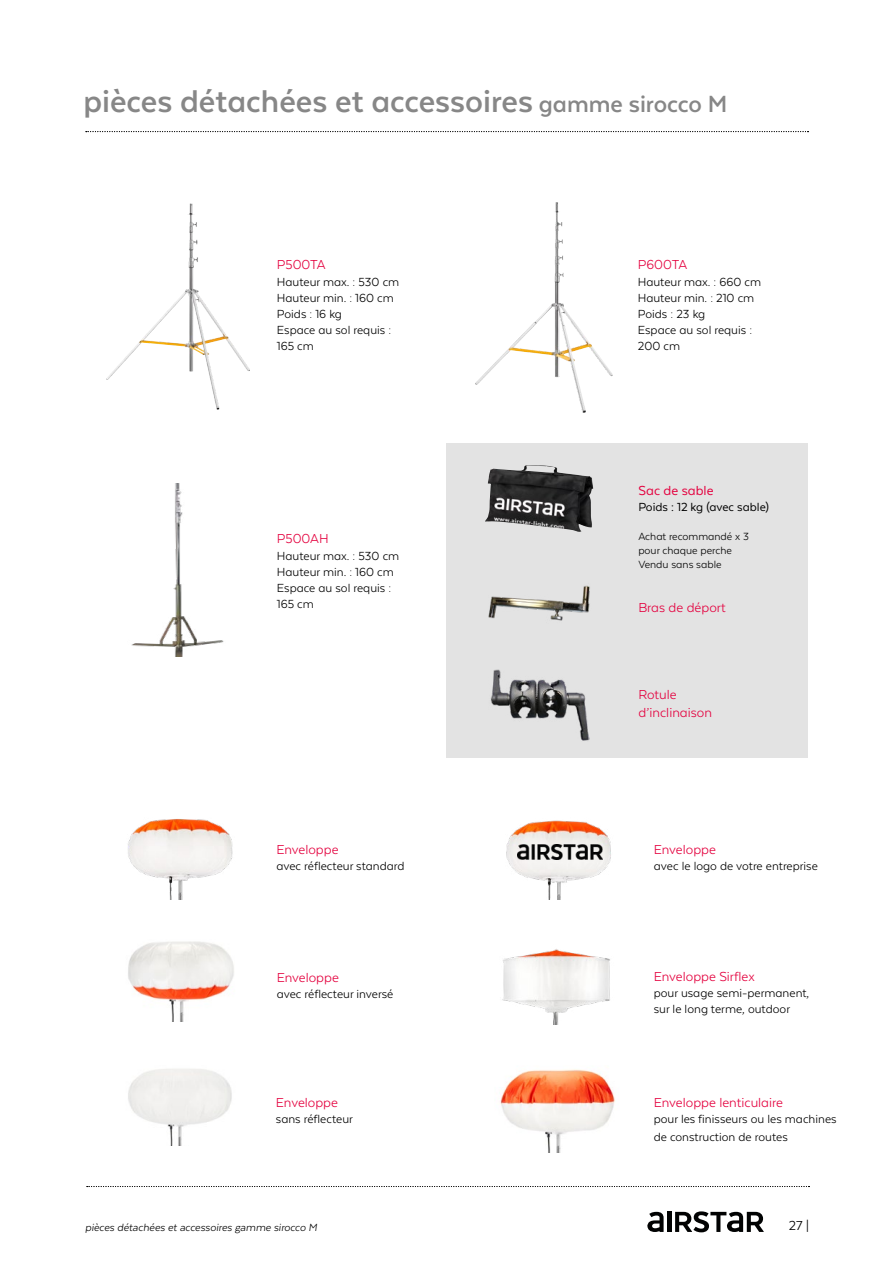
<style>
.page{position:relative;width:893px;height:1263px;background:#fff}
.page>*{position:absolute;margin:0;border:0;box-sizing:border-box;transform-origin:0 0}
.t1{font:700 36px "Texta Alt";color:#878787}
.t2{font:15px/18px "Texta Alt";color:#e4003e}
.t3{font:15px "Texta Alt";color:#e4003e}
.t4{font:15px "Texta Alt";color:#000}
.t5{font:13.5px/16.2px "Texta Alt";color:#000}
.t6{font:13.5px "Texta Alt";color:#000}
.t7{font:12px/14.4px "Texta Alt";color:#000}
.t8{font:italic 12px "Texta Alt";color:#000}
.s1{font-size:27px}
</style>
<div class="page">
<hr style="left:667px;top:1212px;width:4px;height:20px;background:#010202">
<svg style="left:675px;top:1211px;width:89px;height:21px"></svg>
<svg style="left:647px;top:1212px;width:17px;height:20px"></svg>
<svg style="left:87px;top:1186px;width:722px;height:1px"></svg>
<svg style="left:86px;top:131px;width:722px;height:1px"></svg>
<img style="left:131px;top:484px;width:93px;height:172px">
<img style="left:128px;top:941px;width:106px;height:81px">
<img style="left:128px;top:819px;width:105px;height:80px">
<img style="left:128px;top:1069px;width:104px;height:76px">
<div style="left:446px;top:443px;width:362px;height:315px;background:#e3e3e3"></div>
<img style="left:490px;top:669px;width:99px;height:72px">
<img style="left:485px;top:465px;width:108px;height:67px">
<img style="left:488px;top:585px;width:102px;height:36px">
<img style="left:106px;top:204px;width:144px;height:206px">
<img style="left:475px;top:202px;width:138px;height:211px">
<img style="left:506px;top:820px;width:105px;height:79px">
<img style="left:517px;top:844px;width:85px;height:15px">
<img style="left:502px;top:949px;width:108px;height:76px">
<img style="left:500px;top:1069px;width:115px;height:83px">
<h1 class="t1" style="left:83px;top:83px;width:645px">pièces détachées et accessoires <span class="s1">gamme sirocco M</span></h1>
<p class="t2" style="left:277px;top:256px;width:50px">P500TA</p>
<p class="t5" style="left:277px;top:273px;width:124px">Hauteur max. : 530 cm<br>Hauteur min. : 160 cm<br>Poids : 16 kg<br>Espace au sol requis :<br>165 cm</p>
<p class="t2" style="left:638px;top:256px;width:51px">P600TA</p>
<p class="t5" style="left:638px;top:273px;width:125px">Hauteur max. : 660 cm<br>Hauteur min. : 210 cm<br>Poids : 23 kg<br>Espace au sol requis :<br>200 cm</p>
<p class="t2" style="left:277px;top:530px;width:53px">P500AH</p>
<p class="t5" style="left:277px;top:547px;width:124px">Hauteur max. : 530 cm<br>Hauteur min. : 160 cm<br>Espace au sol requis :<br>165 cm</p>
<p class="t3" style="left:638px;top:482px;width:77px">Sac de sable</p>
<p class="t6" style="left:638px;top:500px;width:132px">Poids : 12 kg (avec sable)</p>
<p class="t7" style="left:638px;top:529px;width:112px">Achat recommandé x 3 pour chaque perche<br>Vendu sans sable</p>
<p class="t2" style="left:638px;top:598px;width:89px">Bras de déport</p>
<p class="t2" style="left:638px;top:686px;width:75px">Rotule d’inclinaison</p>
<p class="t2" style="left:276px;top:840px;width:64px">Enveloppe</p>
<p class="t5" style="left:276px;top:858px;width:130px">avec réflecteur standard</p>
<p class="t2" style="left:654px;top:840px;width:64px">Enveloppe</p>
<p class="t5" style="left:654px;top:858px;width:166px">avec le logo de votre entreprise</p>
<p class="t2" style="left:277px;top:968px;width:64px">Enveloppe</p>
<p class="t5" style="left:277px;top:986px;width:118px">avec réflecteur inversé</p>
<p class="t2" style="left:654px;top:967px;width:102px">Enveloppe Sirflex</p>
<p class="t5" style="left:654px;top:984px;width:157px">pour usage semi-permanent, sur le long terme, outdoor</p>
<p class="t2" style="left:276px;top:1093px;width:64px">Enveloppe</p>
<p class="t5" style="left:276px;top:1111px;width:79px">sans réflecteur</p>
<p class="t2" style="left:654px;top:1093px;width:131px">Enveloppe lenticulaire</p>
<p class="t5" style="left:654px;top:1110px;width:184px;line-height:18px">pour les finisseurs ou les machines de construction de routes</p>
<p class="t8" style="left:85px;top:1221px;width:234px">pièces détachées et accessoires gamme sirocco M</p>
<p class="t4" style="left:789px;top:1217px;width:21px">27 |</p>
</div>
